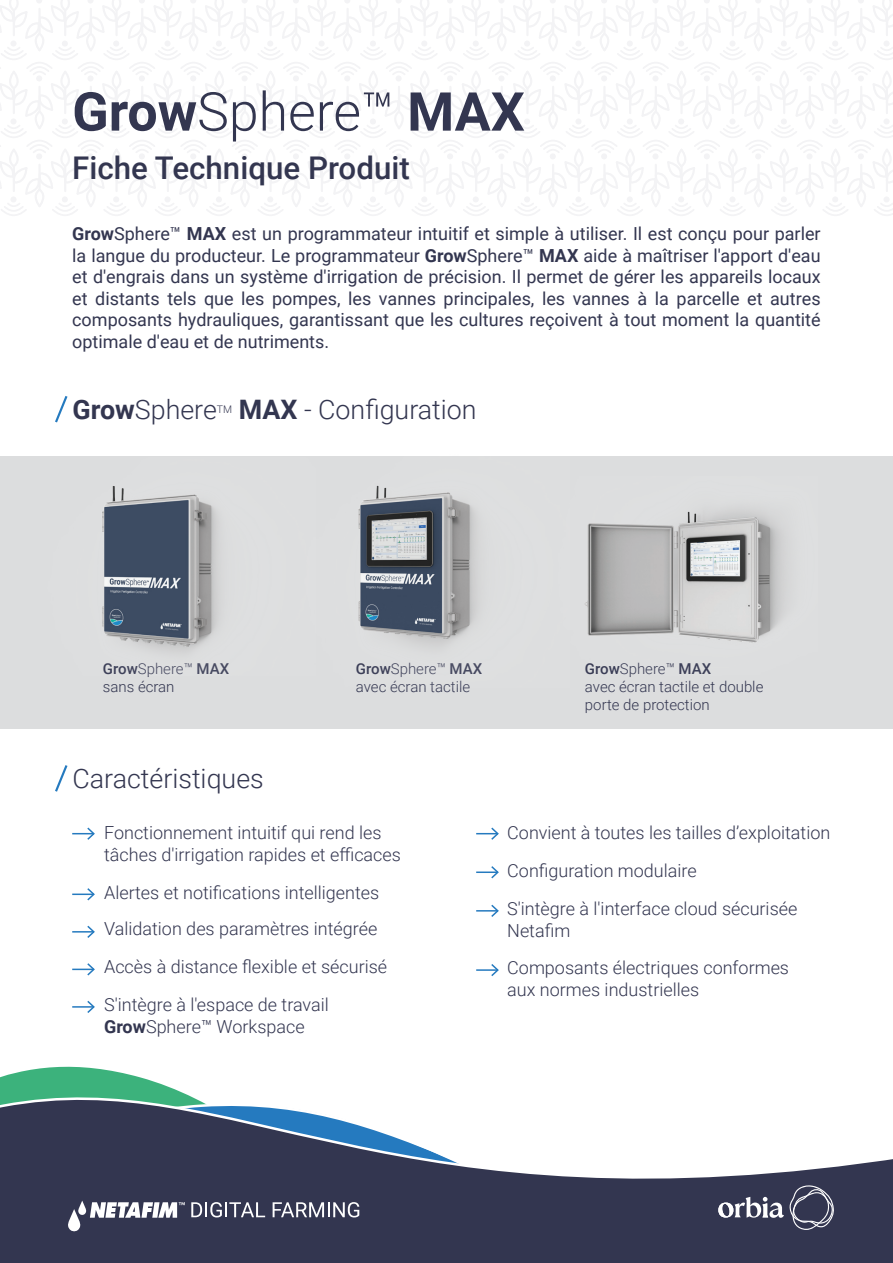
<style>
.page{position:relative;width:893px;height:1263px;background:#fff}
.page>*{position:absolute;margin:0;border:0;box-sizing:border-box;transform-origin:0 0}
.t1{font:700 53.7px "Roboto";color:#333650}
.t2{font:500 31.35px "Roboto";color:#333650}
.t3{font:300 26.85px "Roboto";color:#333650}
.t4{font:18px/21.6px "Roboto";color:#333650;text-align:justify}
.t5{font:300 18px/37.5px "Roboto";color:#333650}
.t6{font:300 15px/18px "Roboto";color:#333650}
.t7{font:300 10.35px "Roboto";color:#333650}
.s1{font-weight:300}
.s2{font-weight:700}
.s3{font-weight:500}
</style>
<div class="page">
<div style="left:0;top:457px;width:893px;height:272px;background:#dcddde"></div>
<svg style="left:0;top:0;width:893px;height:216px"></svg>
<svg style="left:55px;top:396px;width:13px;height:27px"></svg>
<svg style="left:55px;top:765px;width:13px;height:27px"></svg>
<svg style="left:476px;top:827px;width:23px;height:13px"></svg>
<hr style="left:476px;top:871px;width:22px;height:2px;background:#257abf">
<svg style="left:490px;top:866px;width:9px;height:13px"></svg>
<svg style="left:476px;top:904px;width:23px;height:13px"></svg>
<hr style="left:476px;top:969px;width:22px;height:2px;background:#257abf">
<svg style="left:490px;top:964px;width:9px;height:13px"></svg>
<svg style="left:72px;top:827px;width:23px;height:13px"></svg>
<hr style="left:72px;top:893px;width:22px;height:2px;background:#257abf">
<svg style="left:86px;top:888px;width:9px;height:13px"></svg>
<svg style="left:72px;top:925px;width:23px;height:13px"></svg>
<svg style="left:72px;top:963px;width:23px;height:13px"></svg>
<hr style="left:72px;top:1006px;width:22px;height:2px;background:#257abf">
<svg style="left:86px;top:1000px;width:9px;height:13px"></svg>
<img style="left:585px;top:511px;width:199px;height:132px">
<img style="left:240px;top:456px;width:330px;height:189px">
<img style="left:102px;top:458px;width:213px;height:193px">
<div style="left:0;top:1237px;width:893px;height:26px;background:#333650"></div>
<svg style="left:0;top:1066px;width:893px;height:171px"></svg>
<svg style="left:68px;top:1200px;width:117px;height:31px"></svg>
<svg style="left:191px;top:1202px;width:74px;height:15px"></svg>
<svg style="left:273px;top:1202px;width:86px;height:15px"></svg>
<svg style="left:718px;top:1185px;width:116px;height:45px;background:#56586e"></svg>
<h1 class="t1" style="left:72px;top:74px;width:454px">Grow<span class="s1">Sphere™</span> MAX</h1>
<h2 class="t2" style="left:72px;top:146px;width:339px">Fiche Technique Produit</h2>
<p class="t4" style="left:72px;top:222px;width:750px"><span class="s2">Grow</span>Sphere™ <span class="s2">MAX</span> est un programmateur intuitif et simple à utiliser Il. est conçu pour parler la langue du producteur. Le programmateur <span class="s2">Grow</span>Sphere™ <span class="s2">MAX</span> aide à maîtriser 'lapport 'd eau et 'd engrais dans un système 'd irrigation de précision Il. permet de gérer les appareils locaux et distants tels que les pompes, les vannes principales, les vannes à la parcelle et autres composants hydrauliques, garantissant que les cultures reçoivent à tout moment la quantité optimale 'd eau et de nutriments.</p>
<h3 class="t3" style="left:72px;top:391px;width:146px"><span class="s2">Grow</span>Sphere</h3>
<p class="t7" style="left:217px;top:402px;width:17px">TM</p>
<h3 class="t3" style="left:239px;top:391px;width:239px"><span class="s2">MAX</span> - Configuration</h3>
<p class="t6" style="left:103px;top:659px;width:128px"><span class="s3">Grow</span>Sphere™ <span class="s3">MAX </span>sans écran</p>
<p class="t6" style="left:585px;top:659px;width:180px"><span class="s3">Grow</span>Sphere™ <span class="s3">MAX<br></span>avec écran tactile et double porte de protection</p>
<p class="t6" style="left:356px;top:659px;width:128px"><span class="s3">Grow</span>Sphere™ <span class="s3">MAX </span>avec écran tactile</p>
<h3 class="t3" style="left:72px;top:760px;width:193px">Caractéristiques</h3>
<p class="t5" style="left:104px;top:813px;width:279px">Fonctionnement intuitif qui rend les</p>
<p class="t5" style="left:104px;top:835px;width:298px">tâches 'd irrigation rapides et efficaces</p>
<p class="t5" style="left:104px;top:873px;width:277px">Alertes et notifications intelligentes</p>
<p class="t5" style="left:104px;top:910px;width:275px">Validation des paramètres intégrée</p>
<p class="t5" style="left:104px;top:947px;width:285px;line-height:38px">Accès à distance flexible et sécurisé 'S intègre 'là espace de travail</p>
<p class="t5" style="left:104px;top:1007px;width:202px"><span class="s2">Grow</span>Sphere™ Workspace</p>
<p class="t5" style="left:507px;top:813px;width:325px">Convient à toutes les tailles ’dexploitation</p>
<p class="t5" style="left:507px;top:851px;width:191px">Configuration modulaire</p>
<p class="t5" style="left:507px;top:889px;width:292px">'S intègre 'là interface cloud sécurisée</p>
<p class="t5" style="left:507px;top:911px;width:283px">Netafim<br>Composants électriques conformes</p>
<p class="t5" style="left:507px;top:970px;width:193px">aux normes industrielles</p>
</div>
